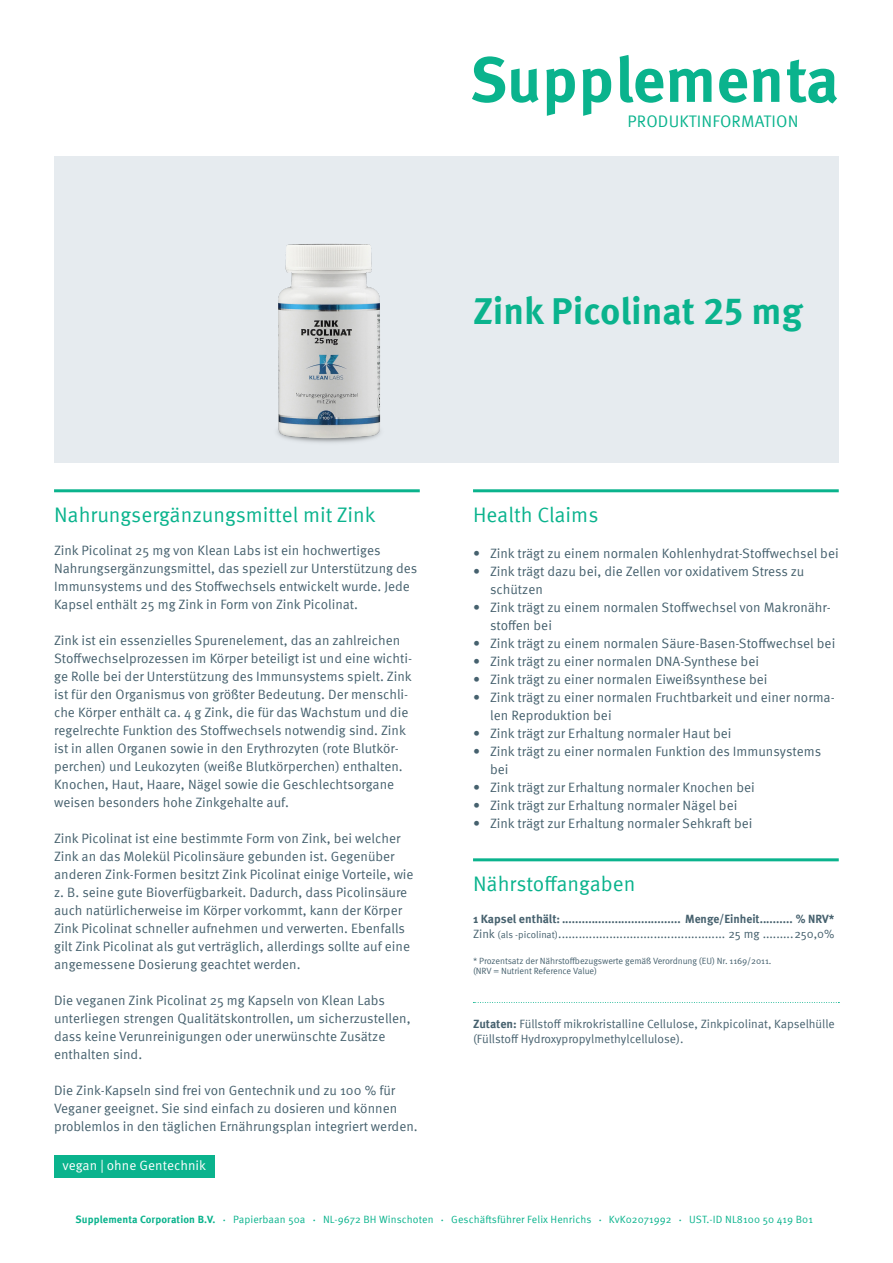
<style>
.page{position:relative;width:893px;height:1263px;background:#fff}
.page>*{position:absolute;margin:0;border:0;box-sizing:border-box;transform-origin:0 0}
.Produkt_Titel{font:700 63.45px "Meta Pro";color:#0ab38d}
.Produkt_Titel-2{font:700 37.5px "Meta Pro";color:#0ab38d}
.Headline-Grün{font:21px "Meta Pro";color:#0ab38d}
.t1{font:16.65px "Meta Pro";letter-spacing:.01em;color:#0ab38d}
.Fließtext{font:13.5px/18px "Meta Pro";color:#46616e}
.Fließtext_farbig_hin{font:13.5px "Meta Pro Norm";color:#fff}
.Fließtext_klein{font:12px/15px "Meta Pro";letter-spacing:-.005em;color:#46616e}
.Nährstoffangaben{font:12px "Meta Pro";letter-spacing:-.01em;color:#46616e}
.Nährstoffangaben-2{font:700 12px "Meta Pro";color:#46616e}
.t2{font:10.5px "Meta Pro";letter-spacing:.01em;color:#0ab38d}
.t3{font:700 10.5px "Meta Pro";letter-spacing:.01em;color:#0ab38d}
.Fließtext_klein-2{font:9px/10.5px "Meta Pro";letter-spacing:-.01em;color:#46616e}
.s1{font-size:9.75px}
.s2{font-weight:700}
.s3{font-size:4.5px}
</style>
<div class="page">
<div style="left:54px;top:156px;width:785px;height:306px;background:#e6ebef"></div>
<img style="left:277px;top:243px;width:104px;height:200px">
<hr style="left:54px;top:489px;width:366px;height:3px;background:#0ab38d">
<div style="left:54px;top:1156px;width:160px;height:22px;background:#0ab38d"></div>
<hr style="left:473px;top:489px;width:366px;height:3px;background:#0ab38d">
<hr style="left:473px;top:858px;width:366px;height:3px;background:#0ab38d">
<svg style="left:473px;top:1002px;width:366px;height:1px"></svg>
<p class="Produkt_Titel" style="left:470px;top:30px;width:371px">Supplementa</p>
<p class="t1" style="left:628px;top:109px;width:172px">PRODUKTINFORMATION</p>
<p class="Produkt_Titel-2" style="left:473px;top:281px;width:331px">Zink Picolinat 25 mg</p>
<p class="Headline-Grün" style="left:54px;top:499px;width:323px">Nahrungsergänzungsmittel mit Zink</p>
<p class="Fließtext" style="left:54px;top:540px;width:365px">Zink Picolinat 25 mg von Klean Labs ist ein hochwertiges Nahrungsergänzungsmittel, das speziell zur Unterstützung des Immunsystems und des Stoffwechsels entwickelt wurde. Jede Kapsel enthält 25 mg Zink in Form von Zink Picolinat.</p>
<p class="Fließtext" style="left:54px;top:630px;width:360px">Zink ist ein essenzielles Spurenelement, das an zahlreichen Stoffwechselprozessen im Körper beteiligt ist und eine wichti&shy;ge Rolle bei der Unterstützung des Immunsystems spielt. Zink ist für den Organismus von größter Bedeutung. Der menschli&shy;che Körper enthält ca. 4 g Zink, die für das Wachstum und die regelrechte Funktion des Stoffwechsels notwendig sind. Zink ist in allen Organen sowie in den Erythrozyten (rote Blutkör&shy;perchen) und Leukozyten (weiße Blutkörperchen) enthalten.<br>Knochen, Haut, Haare, Nägel sowie die Geschlechtsorgane weisen besonders hohe Zinkgehalte auf.</p>
<p class="Fließtext" style="left:54px;top:828px;width:361px">Zink Picolinat ist eine bestimmte Form von Zink, bei welcher Zink an das Molekül Picolinsäure gebunden ist. Gegenüber anderen Zink-Formen besitzt Zink Picolinat einige Vorteile, wie z. B. seine gute Bioverfügbarkeit. Dadurch, dass Picolinsäure auch natürlicherweise im Körper vorkommt, kann der Körper Zink Picolinat schneller aufnehmen und verwerten. Ebenfalls gilt Zink Picolinat als gut verträglich, allerdings sollte auf eine angemessene Dosierung geachtet werden.</p>
<p class="Fließtext" style="left:54px;top:990px;width:358px">Die veganen Zink Picolinat 25 mg Kapseln von Klean Labs unterliegen strengen Qualitätskontrollen, um sicherzustellen, dass keine Verunreinigungen oder unerwünschte Zusätze enthalten sind.</p>
<p class="Fließtext" style="left:54px;top:1080px;width:365px">Die Zink-Kapseln sind frei von Gentechnik und zu 100 % für<br>Veganer geeignet. Sie sind einfach zu dosieren und können problemlos in den täglichen Ernährungsplan integriert werden.</p>
<p class="Fließtext_farbig_hin" style="left:63px;top:1155px;width:145px">vegan | ohne Gentechnik</p>
<p class="Headline-Grün" style="left:473px;top:499px;width:127px">Health Claims</p>
<p class="Fließtext" style="left:473px;top:543px;width:367px">• Zink trägt zu einem normalen Kohlenhydrat-Stoffwechsel bei</p>
<p class="Fließtext" style="left:490px;top:561px;width:316px;text-indent:-17px">• Zink trägt dazu bei, die Zellen vor oxidativem Stress zu schützen</p>
<p class="Fließtext" style="left:490px;top:597px;width:342px;text-indent:-17px">• Zink trägt zu einem normalen Stoffwechsel von Makronähr&shy;stoffen bei</p>
<p class="Fließtext" style="left:473px;top:633px;width:364px">• Zink trägt zu einem normalen Säure-Basen-Stoffwechsel bei</p>
<p class="Fließtext" style="left:473px;top:651px;width:287px">• Zink trägt zu einer normalen DNA-Synthese bei</p>
<p class="Fließtext" style="left:473px;top:669px;width:296px">• Zink trägt zu einer normalen Eiweißsynthese bei</p>
<p class="Fließtext" style="left:490px;top:687px;width:346px;text-indent:-17px">• Zink trägt zu einer normalen Fruchtbarkeit und einer norma&shy;len Reproduktion bei</p>
<p class="Fließtext" style="left:473px;top:723px;width:260px">• Zink trägt zur Erhaltung normaler Haut bei</p>
<p class="Fließtext" style="left:490px;top:741px;width:333px;text-indent:-17px">• Zink trägt zu einer normalen Funktion des Immunsystems bei</p>
<p class="Fließtext" style="left:473px;top:777px;width:283px">• Zink trägt zur Erhaltung normaler Knochen bei</p>
<p class="Fließtext" style="left:473px;top:795px;width:266px">• Zink trägt zur Erhaltung normaler Nägel bei</p>
<p class="Fließtext" style="left:473px;top:813px;width:281px">• Zink trägt zur Erhaltung normaler Sehkraft bei</p>
<p class="Headline-Grün" style="left:473px;top:868px;width:164px">Nährstoffangaben</p>
<p class="Nährstoffangaben-2" style="left:473px;top:910px;width:363px">1 Kapsel enthält:.................................... Menge/Einheit.......... % NRV*</p>
<p class="Nährstoffangaben" style="left:473px;top:925px;width:363px">Zink <span class="s1">(als -picolinat)</span>................................................. 25 mg .........250,0%</p>
<p class="Fließtext_klein-2" style="left:473px;top:955px;width:300px">* Prozentsatz der Nährstoffbezugswerte gemäß Verordnung (EU) Nr. 1169/2011. (NRV = Nutrient Reference Value)</p>
<p class="Fließtext_klein" style="left:473px;top:1015px;width:363px"><span class="s2">Zutaten:</span> Füllstoff mikrokristalline Cellulose, Zinkpicolinat, Kapselhülle (Füllstoff Hydroxypropylmethylcellulose).</p>
<p class="t3" style="left:76px;top:1211px;width:141px">Supplementa Corporation B.V.</p>
<p class="t2" style="left:223px;top:1211px;width:84px"><span class="s3">•</span> Papierbaan 50a</p>
<p class="t2" style="left:313px;top:1211px;width:122px"><span class="s3">•</span> NL-9672 BH Winschoten</p>
<p class="t2" style="left:441px;top:1211px;width:152px"><span class="s3">•</span> Geschäftsführer Felix Henrichs</p>
<p class="t2" style="left:599px;top:1211px;width:74px"><span class="s3">•</span> KvK02071992</p>
<p class="t2" style="left:679px;top:1211px;width:135px"><span class="s3">•</span> UST.-ID NL8100 50 419 B01</p>
</div>
